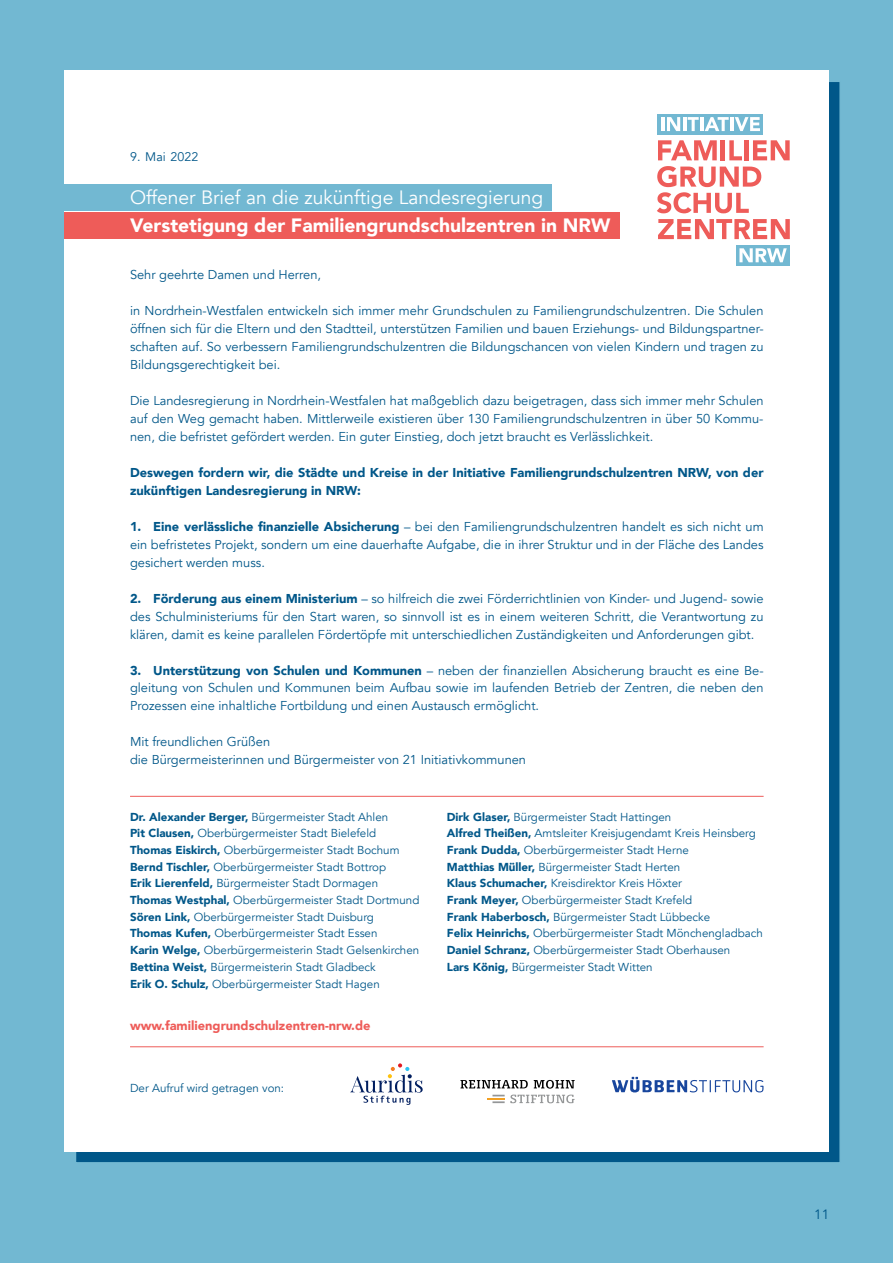
<style>
.page{position:relative;width:893px;height:1263px;background:#72b8d2}
.page>*{position:absolute;margin:0;border:0;box-sizing:border-box;transform-origin:0 0}
.t1{font:900 19.2px "Avenir";color:#fff}
.t2{font:19.2px "Avenir";color:#fff}
.t3{font:13.5px "Avenir";color:#005789}
.t4{font:12.9px/18px "Avenir";color:#005789;text-align:justify}
.t5{font:900 12.9px/18px "Avenir";color:#005789}
.t6{font:900 12.9px "Avenir";color:#ee5c59}
.t7{font:12.45px "Avenir";letter-spacing:.01em;color:#005789}
.t8{font:11.55px/16.6px "Avenir";color:#005789}
.s1{font-weight:900}
</style>
<div class="page">
<div style="left:75px;top:81px;width:766px;height:1082px;background:#005789;border:1px solid #72b8d2"></div>
<div style="left:64px;top:70px;width:765px;height:1082px;background:#fff"></div>
<div style="left:64px;top:213px;width:556px;height:26px;background:#ee5c59"></div>
<div style="left:64px;top:184px;width:488px;height:26px;background:#72b8d2"></div>
<div style="left:658px;top:114px;width:105px;height:20px;background:#72b8d2"></div>
<svg style="left:658px;top:140px;width:59px;height:20px"></svg>
<hr style="left:721px;top:140px;width:4px;height:20px;background:#ee5c59">
<svg style="left:729px;top:140px;width:13px;height:20px"></svg>
<div style="left:744px;top:140px;width:5px;height:20px;background:#ee5c59"></div>
<svg style="left:753px;top:140px;width:37px;height:20px"></svg>
<svg style="left:657px;top:166px;width:104px;height:47px"></svg>
<svg style="left:658px;top:219px;width:132px;height:20px"></svg>
<hr style="left:661px;top:117px;width:3px;height:14px;background:#fff">
<svg style="left:667px;top:117px;width:13px;height:14px"></svg>
<hr style="left:683px;top:117px;width:3px;height:14px;background:#fff">
<svg style="left:688px;top:117px;width:11px;height:14px"></svg>
<hr style="left:700px;top:117px;width:3px;height:14px;background:#fff">
<svg style="left:705px;top:117px;width:24px;height:14px"></svg>
<hr style="left:730px;top:117px;width:3px;height:14px;background:#fff">
<svg style="left:735px;top:117px;width:25px;height:14px"></svg>
<div style="left:736px;top:245px;width:54px;height:20px;background:#72b8d2"></div>
<svg style="left:739px;top:248px;width:48px;height:14px"></svg>
<hr style="left:130px;top:1046px;width:634px;height:1px;background:#ee5c59">
<hr style="left:130px;top:796px;width:634px;height:1px;background:#ee5c59">
<svg style="left:612px;top:1077px;width:151px;height:15px"></svg>
<svg style="left:350px;top:1063px;width:73px;height:42px"></svg>
<svg style="left:460px;top:1080px;width:115px;height:23px"></svg>
<p class="t7" style="left:130px;top:149px;width:70px">9. Mai 2022</p>
<h1 class="t2" style="left:130px;top:186px;width:415px">Offener Brief an die zukünftige Landesregierung</h1>
<h1 class="t1" style="left:130px;top:209px;width:482px">Verstetigung der Familiengrundschulzentren in NRW</h1>
<p class="t4" style="left:130px;top:266px;width:193px">Sehr geehrte Damen und Herren,</p>
<p class="t4" style="left:130px;top:302px;width:635px">in Nordrhein-Westfalen entwickeln sich immer mehr Grundschulen zu Familiengrundschulzentren. Die Schulen öffnen sich für die Eltern und den Stadtteil, unterstützen Familien und bauen Erziehungs- und Bildungspartner&shy;schaften auf. So verbessern Familiengrundschulzentren die Bildungschancen von vielen Kindern und tragen zu Bildungsgerechtigkeit bei.</p>
<p class="t4" style="left:130px;top:391px;width:635px">Die Landesregierung in Nordrhein-Westfalen hat maßgeblich dazu beigetragen, dass sich immer mehr Schulen auf den Weg gemacht haben. Mittlerweile existieren über 130 Familiengrundschulzentren in über 50 Kommu&shy;nen, die befristet gefördert werden. Ein guter Einstieg, doch jetzt braucht es Verlässlichkeit.</p>
<p class="t5" style="left:130px;top:463px;width:635px">Deswegen fordern wir, die Städte und Kreise in der Initiative Familiengrundschulzentren NRW, von der zukünftigen Landesregierung in NRW:</p>
<p class="t4" style="left:130px;top:517px;width:635px"><span class="s1">1. Eine verlässliche finanzielle Absicherung</span> – bei den Familiengrundschulzentren handelt es sich nicht um ein befristetes Projekt, sondern um eine dauerhafte Aufgabe, die in ihrer Struktur und in der Fläche des Landes gesichert werden muss.</p>
<p class="t4" style="left:130px;top:589px;width:635px"><span class="s1">2. Förderung aus einem Ministerium</span> – so hilfreich die zwei Förderrichtlinien von Kinder- und Jugend- sowie des Schulministeriums für den Start waren, so sinnvoll ist es in einem weiteren Schritt, die Verantwortung zu klären, damit es keine parallelen Fördertöpfe mit unterschiedlichen Zuständigkeiten und Anforderungen gibt.</p>
<p class="t4" style="left:130px;top:661px;width:635px"><span class="s1">3. Unterstützung von Schulen und Kommunen</span> – neben der finanziellen Absicherung braucht es eine Be&shy;gleitung von Schulen und Kommunen beim Aufbau sowie im laufenden Betrieb der Zentren, die neben den Prozessen eine inhaltliche Fortbildung und einen Austausch ermöglicht.</p>
<p class="t4" style="left:130px;top:733px;width:398px">Mit freundlichen Grüßen<br>die Bürgermeisterinnen und Bürgermeister von 21 Initiativkommunen</p>
<p class="t8" style="left:130px;top:808px;width:291px"><span class="s1">Dr. Alexander Berger,</span> Bürgermeister Stadt Ahlen<br><span class="s1">Pit Clausen,</span> Oberbürgermeister Stadt Bielefeld <span class="s1">Thomas Eiskirch,</span> Oberbürgermeister Stadt Bochum <span class="s1">Bernd Tischler,</span> Oberbürgermeister Stadt Bottrop<br><span class="s1">Erik Lierenfeld,</span> Bürgermeister Stadt Dormagen <span class="s1">Thomas Westphal,</span> Oberbürgermeister Stadt Dortmund <span class="s1">Sören Link,</span> Oberbürgermeister Stadt Duisburg<br><span class="s1">Thomas Kufen,</span> Oberbürgermeister Stadt Essen<br><span class="s1">Karin Welge,</span> Oberbürgermeisterin Stadt Gelsenkirchen <span class="s1">Bettina Weist,</span> Bürgermeisterin Stadt Gladbeck<br><span class="s1">Erik O. Schulz,</span> Oberbürgermeister Stadt Hagen</p>
<p class="t8" style="left:447px;top:808px;width:317px"><span class="s1">Dirk Glaser,</span> Bürgermeister Stadt Hattingen<br><span class="s1">Alfred Theißen,</span> Amtsleiter Kreisjugendamt Kreis Heinsberg <span class="s1">Frank Dudda,</span> Oberbürgermeister Stadt Herne<br><span class="s1">Matthias Müller,</span> Bürgermeister Stadt Herten<br><span class="s1">Klaus Schumacher,</span> Kreisdirektor Kreis Höxter<br><span class="s1">Frank Meyer,</span> Oberbürgermeister Stadt Krefeld<br><span class="s1">Frank Haberbosch,</span> Bürgermeister Stadt Lübbecke<br><span class="s1">Felix Heinrichs,</span> Oberbürgermeister Stadt Mönchengladbach <span class="s1">Daniel Schranz,</span> Oberbürgermeister Stadt Oberhausen<br><span class="s1">Lars König,</span> Bürgermeister Stadt Witten</p>
<p class="t6" style="left:130px;top:1015px;width:242px">www.familiengrundschulzentren-nrw.de</p>
<p class="t8" style="left:130px;top:1080px;width:156px">Der Aufruf wird getragen von:</p>
<p class="t3" style="left:814px;top:1206px;width:17px">11</p>
</div>
